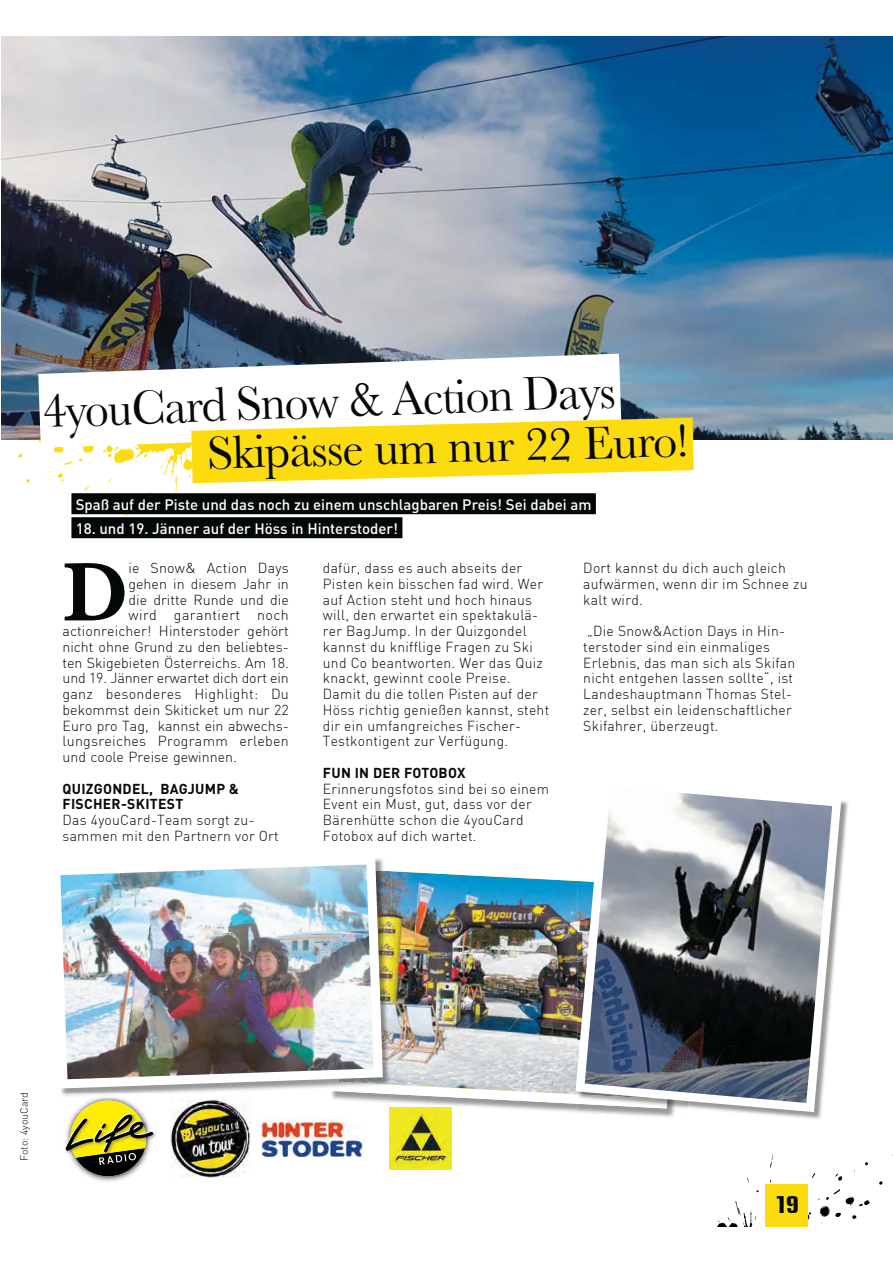
<style>
.page{position:relative;width:893px;height:1263px;background:#fff}
.page>*{position:absolute;margin:0;border:0;box-sizing:border-box;transform-origin:0 0}
.t1{font:600 85.65px "Baskerville";color:#040809}
.t2{font:49.8px "Baskerville";color:#040809;scale:.96 1}
.t3{font:48.3px "Baskerville";color:#040809}
.t4{font:700 24px "Briem Akademi Std";color:#040809}
.t5{font:15px "DIN Medium";color:#fff}
.t6{font:300 14.25px/15.8px "DIN";letter-spacing:.02em;color:#040809}
.t7{font:300 14.25px "DIN";color:#040809}
.t8{font:14.25px/15.8px "DIN Bold";letter-spacing:.02em;color:#040809}
.t9{font:300 14.25px "DIN";letter-spacing:-.005em;color:#040809}
.t10{font:10.5px "DIN Light";letter-spacing:-.01em;color:#040809}
</style>
<div class="page">
<img style="left:1px;top:36px;width:892px;height:403px">
<img style="left:333px;top:871px;width:238px;height:237px">
<img style="left:1px;top:314px;width:695px;height:173px">
<svg style="left:138px;top:390px;width:609px;height:103px"></svg>
<img style="left:389px;top:1108px;width:62px;height:61px">
<img style="left:262px;top:1117px;width:101px;height:40px">
<img style="left:87px;top:1098px;width:43px;height:84px">
<svg style="left:65px;top:1101px;width:88px;height:75px"></svg>
<img style="left:331px;top:871px;width:61px;height:223px">
<img style="left:60px;top:858px;width:327px;height:235px">
<img style="left:171px;top:1099px;width:79px;height:79px">
<svg style="left:571px;top:793px;width:275px;height:324px"></svg>
<div style="left:71px;top:493px;width:525px;height:21px;background:#040809"></div>
<div style="left:71px;top:517px;width:331px;height:21px;background:#040809"></div>
<svg style="left:717px;top:1154px;width:176px;height:72px"></svg>
<div style="left:765px;top:1184px;width:43px;height:42px;background:#fcdc0f"></div>
<h2 class="t2" style="left:42px;top:382px;width:598px;rotate:-2deg">4youCard Snow &amp; Action Days</h2>
<h3 class="t3" style="left:207px;top:423px;width:483px;rotate:-1deg">Skipässe um nur 22 Euro!</h3>
<p class="t5" style="left:76px;top:499px;width:517px">Spaß auf der Piste und das noch zu einem unschlagbaren Preis! Sei dabei am</p>
<p class="t5" style="left:76px;top:523px;width:324px">18. und 19. Jänner auf der Höss in Hinterstoder!</p>
<h1 class="t1" style="left:63px;top:544px;width:67px">D</h1>
<p class="t6" style="left:128px;top:562px;width:162px">ie Snow&amp; Action Days</p>
<p class="t7" style="left:128px;top:578px;width:162px">gehen in diesem Jahr in</p>
<p class="t7" style="left:128px;top:594px;width:162px">die dritte Runde und die</p>
<p class="t6" style="left:128px;top:609px;width:162px">wird garantiert noch</p>
<p class="t6" style="left:63px;top:625px;width:228px">actionreicher! Hinterstoder gehört</p>
<p class="t7" style="left:63px;top:641px;width:228px">nicht ohne Grund zu den beliebtes-</p>
<p class="t7" style="left:63px;top:657px;width:228px">ten Skigebieten Österreichs. Am 18.</p>
<p class="t9" style="left:63px;top:673px;width:228px">und 19. Jänner erwartet dich dort ein</p>
<p class="t6" style="left:63px;top:688px;width:228px">ganz besonderes Highlight: Du</p>
<p class="t7" style="left:63px;top:704px;width:228px">bekommst dein Skiticket um nur 22</p>
<p class="t7" style="left:63px;top:720px;width:228px">Euro pro Tag, kannst ein abwechs-</p>
<p class="t6" style="left:63px;top:735px;width:228px">lungsreiches Programm erleben</p>
<p class="t7" style="left:63px;top:752px;width:176px">und coole Preise gewinnen.</p>
<p class="t8" style="left:63px;top:782px;width:178px">QUIZGONDEL, BAGJUMP &amp;<br>FISCHER-SKITEST</p>
<p class="t6" style="left:63px;top:814px;width:218px">Das 4youCard-Team sorgt zu&shy;sammen mit den Partnern vor Ort</p>
<p class="t6" style="left:323px;top:562px;width:228px">dafür, dass es auch abseits der<br>Pisten kein bisschen fad wird. Wer auf Action steht und hoch hinaus will, den erwartet ein spektakulä&shy;rer BagJump. In der Quizgondel kannst du knifflige Fragen zu Ski und Co beantworten. Wer das Quiz knackt, gewinnt coole Preise.<br>Damit du die tollen Pisten auf der<br>Höss richtig genießen kannst, steht dir ein umfangreiches Fischer-<br>Testkontigent zur Verfügung.</p>
<p class="t8" style="left:323px;top:766px;width:144px">FUN IN DER FOTOBOX</p>
<p class="t6" style="left:323px;top:782px;width:228px">Erinnerungsfotos sind bei so einem<br>Event ein Must, gut, dass vor der<br>Bärenhütte schon die 4youCard<br>Fotobox auf dich wartet.</p>
<p class="t6" style="left:583px;top:562px;width:226px">Dort kannst du dich auch gleich aufwärmen, wenn dir im Schnee zu kalt wird.</p>
<p class="t6" style="left:583px;top:625px;width:213px">„Die Snow&amp;Action Days in Hin&shy;terstoder sind ein einmaliges<br>Erlebnis, das man sich als Skifan nicht entgehen lassen sollte“, ist<br>Landeshauptmann Thomas Stel&shy;zer, selbst ein leidenschaftlicher<br>Skifahrer, überzeugt.</p>
<p class="t10" style="left:18px;top:1161px;width:69px;rotate:-90deg">Foto: 4youCard</p>
<h3 class="t4" style="left:774px;top:1191px;width:27px">19</h3>
</div>
